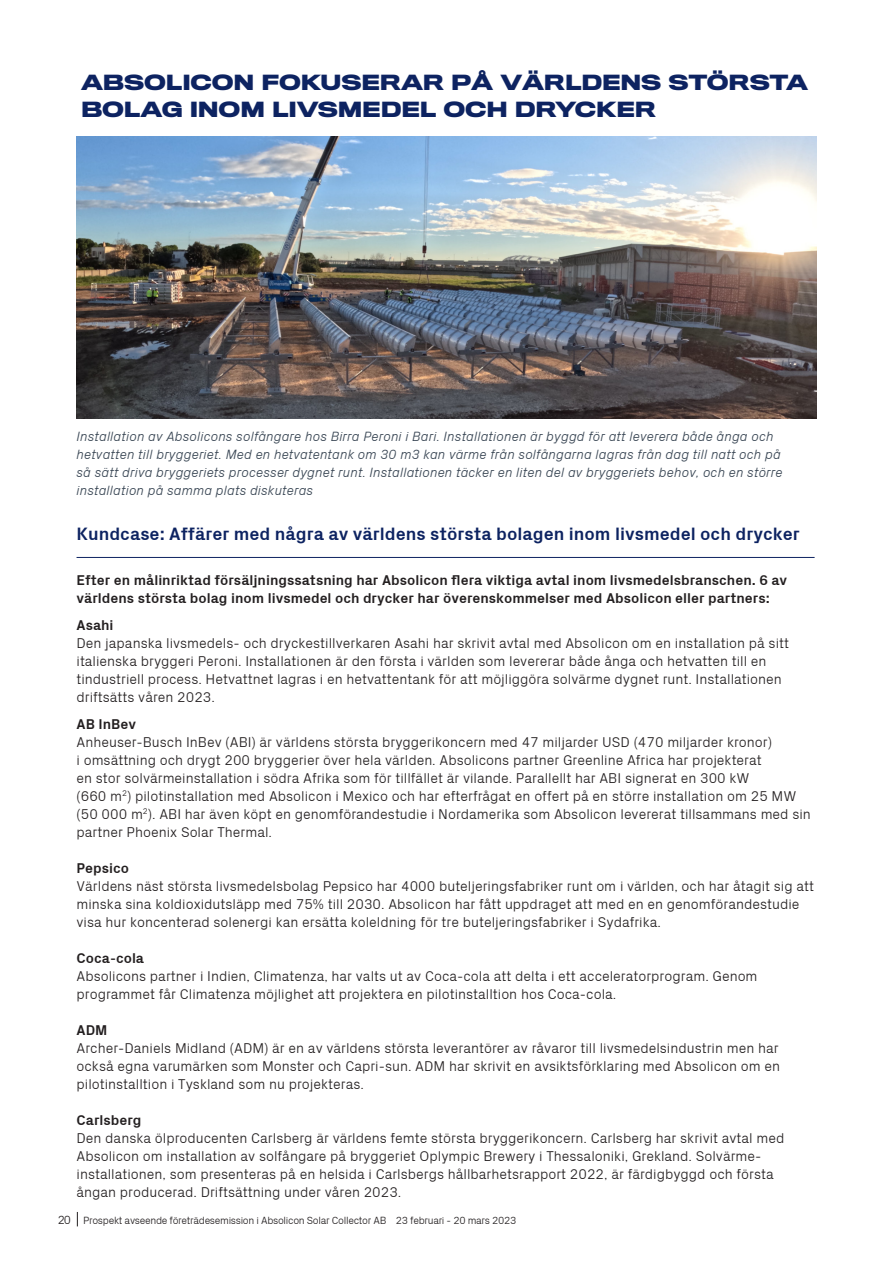
<style>
.page{position:relative;width:893px;height:1263px;background:#fff}
.page>*{position:absolute;margin:0;border:0;box-sizing:border-box;transform-origin:0 0}
.t1{font:700 19.5px/27px "Titling Gothic FB Wide";letter-spacing:-.01em;color:#0d2361}
.t2{font:700 18px "Px Grotesk";color:#0d2361}
.t3{font:300 14.25px/18px "Px Grotesk";color:#231f20}
.t4{font:700 14.25px/18px "Px Grotesk";color:#231f20}
.t5{font:italic 300 13.5px/18px "Px Grotesk";color:#394654}
.t6{font:300 10.5px "Px Grotesk";letter-spacing:-.03em;color:#231f20}
.s1{font-size:12px}
</style>
<div class="page">
<hr style="left:77px;top:557px;width:738px;height:1px;background:#0d2361">
<img style="left:77px;top:136px;width:739px;height:282px">
<svg style="left:77px;top:1212px;width:1px;height:14px"></svg>
<h1 class="t1" style="left:81px;top:69px;width:729px">ABSOLICON FOKUSERAR PÅ VÄRLDENS STÖRSTA<br>BOLAG INOM LIVSMEDEL OCH DRYCKER</h1>
<p class="t5" style="left:77px;top:427px;width:708px">Installation av Absolicons solfångare hos Birra Peroni i Bari. Installationen är byggd för att leverera både ånga och hetvatten till bryggeriet. Med en hetvatentank om 30 m3 kan värme från solfångarna lagras från dag till natt och på så sätt driva bryggeriets processer dygnet runt. Installationen täcker en liten del av bryggeriets behov, och en större installation på samma plats diskuteras</p>
<p class="t2" style="left:77px;top:523px;width:725px">Kundcase: Affärer med några av världens största bolagen inom livsmedel och drycker</p>
<p class="t4" style="left:77px;top:571px;width:712px">Efter en målinriktad försäljningssatsning har Absolicon flera viktiga avtal inom livsmedelsbranschen. 6 av världens största bolag inom livsmedel och drycker har överenskommelser med Absolicon eller partners:</p>
<p class="t4" style="left:77px;top:616px;width:39px">Asahi</p>
<p class="t3" style="left:77px;top:634px;width:714px">Den japanska livsmedels- och dryckestillverkaren Asahi har skrivit avtal med Absolicon om en installation på sitt italienska bryggeri Peroni. Installationen är den första i världen som levererar både ånga och hetvatten till en tindustriell process. Hetvattnet lagras i en hetvattentank för att möjliggöra solvärme dygnet runt. Installationen driftsätts våren 2023.</p>
<p class="t4" style="left:77px;top:715px;width:61px">AB InBev</p>
<p class="t3" style="left:77px;top:733px;width:736px">Anheuser-Busch InBev (ABI) är världens största bryggerikoncern med 47 miljarder USD (470 miljarder kronor)<br>i omsättning och drygt 200 bryggerier över hela världen. Absolicons partner Greenline Africa har projekterat<br>en stor solvärmeinstallation i södra Afrika som för tillfället är vilande. Parallellt har ABI signerat en 300 kW<br>(660 m<sup>2</sup>) pilotinstallation med Absolicon i Mexico och har efterfrågat en offert på en större installation om 25 MW (50 000 m<sup>2</sup>). ABI har även köpt en genomförandestudie i Nordamerika som Absolicon levererat tillsammans med sin partner Phoenix Solar Thermal.</p>
<p class="t4" style="left:77px;top:859px;width:54px">Pepsico</p>
<p class="t3" style="left:77px;top:877px;width:739px">Världens näst största livsmedelsbolag Pepsico har 4000 buteljeringsfabriker runt om i världen, och har åtagit sig att minska sina koldioxidutsläpp med 75% till 2030. Absolicon har fått uppdraget att med en en genomförandestudie visa hur koncenterad solenergi kan ersätta koleldning för tre buteljeringsfabriker i Sydafrika.</p>
<p class="t4" style="left:77px;top:949px;width:69px">Coca-cola</p>
<p class="t3" style="left:77px;top:967px;width:682px">Absolicons partner i Indien, Climatenza, har valts ut av Coca-cola att delta i ett acceleratorprogram. Genom programmet får Climatenza möjlighet att projektera en pilotinstalltion hos Coca-cola.</p>
<p class="t4" style="left:77px;top:1021px;width:32px">ADM</p>
<p class="t3" style="left:77px;top:1039px;width:705px;text-align:justify">Archer-Daniels Midland (ADM) är en av världens största leverantörer av råvaror till livsmedelsindustrin men har också egna varumärken som Monster och Capri-sun. ADM har skrivit en avsiktsförklaring med Absolicon om en pilotinstalltion i Tyskland som nu projekteras.</p>
<p class="t4" style="left:77px;top:1111px;width:66px">Carlsberg</p>
<p class="t3" style="left:77px;top:1129px;width:709px">Den danska ölproducenten Carlsberg är världens femte största bryggerikoncern. Carlsberg har skrivit avtal med Absolicon om installation av solfångare på bryggeriet Oplympic Brewery i Thessaloniki, Grekland. Solvärme&shy;installationen, som presenteras på en helsida i Carlsbergs hållbarhetsrapport 2022, är färdigbyggd och första ångan producerad. Driftsättning under våren 2023.</p>
<p class="t6" style="left:58px;top:1214px;width:460px"><span class="s1">20</span> Prospekt avseende företrädesemission i Absolicon Solar Collector AB 23 februari - 20 mars 2023</p>
</div>
